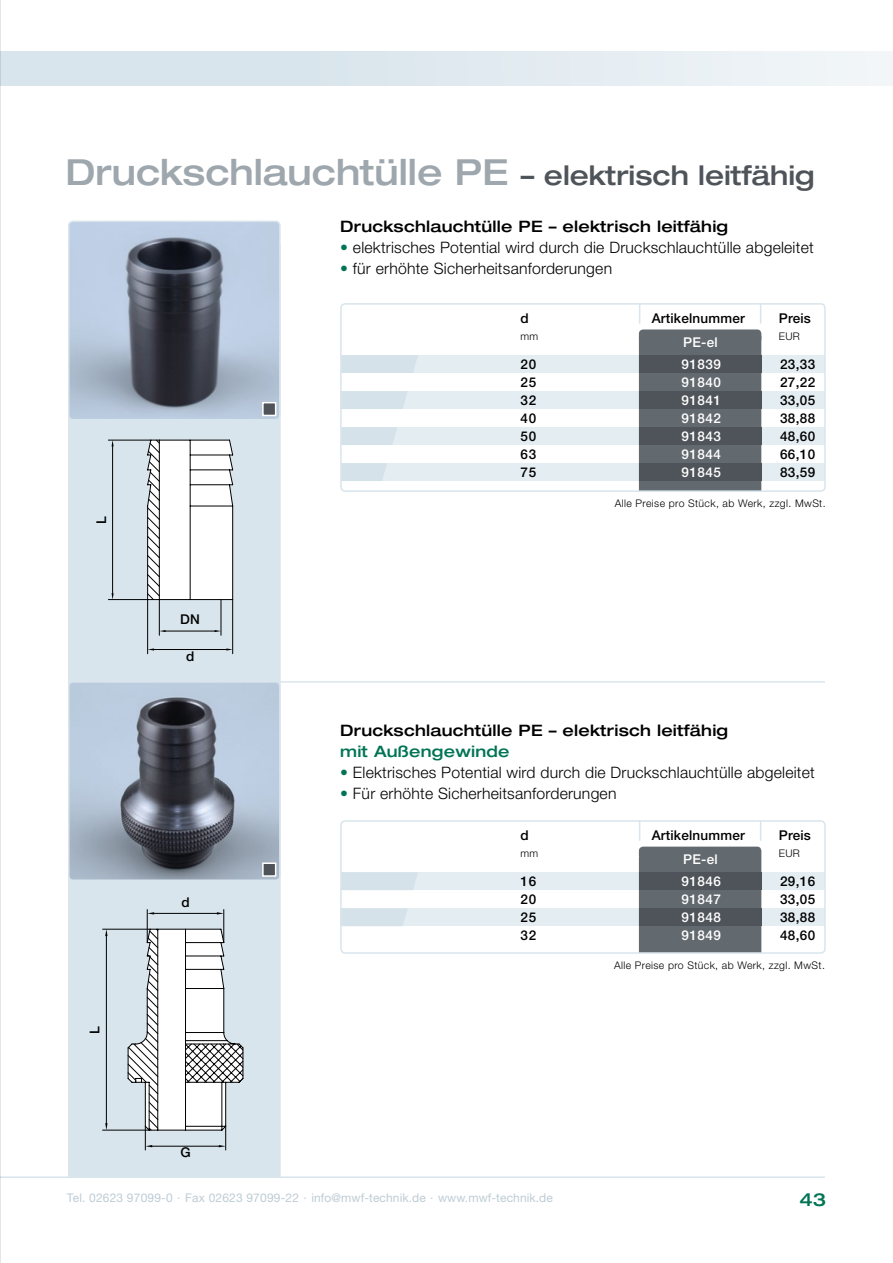
<style>
.page{position:relative;width:893px;height:1263px;background:#fff}
.page>*{position:absolute;margin:0;border:0;box-sizing:border-box;transform-origin:0 0}
.t1{font:500 expanded 36px "Helvetica Neue";color:#9ea7ad}
.t2{font:500 expanded 18px "Helvetica Neue";color:#007455}
.t3{font:300 15.75px "Helvetica Neue";letter-spacing:.015em;color:#000}
.t4{font:500 expanded 15.75px "Helvetica Neue";letter-spacing:.015em;color:#000}
.t5{font:500 expanded 15.75px "Helvetica Neue";letter-spacing:.015em;color:#007455}
.t6{font:500 13.5px/18px "Helvetica Neue";letter-spacing:.02em;color:#000;text-align:justify}
.t7{font:500 13.5px/18px "Helvetica Neue";letter-spacing:.04em;color:#fff;text-align:justify}
.t8{font:12px "Helvetica Neue";letter-spacing:.01em;color:#beccd5}
.t9{font:300 10.5px "Helvetica Neue";letter-spacing:.035em;color:#000}
.s1{font-size:27px;color:#4e5459}
.s2{color:#007455}
</style>
<div class="page">
<div style="left:0;top:51px;width:893px;height:34px;background:linear-gradient(to right,#d3e1e9,#eff4f7)"></div>
<hr style="left:0;top:1176px;width:825px;height:2px;background:#d9e5ec">
<hr style="left:68px;top:681px;width:757px;height:2px;background:#d9e5ec">
<div style="left:68px;top:418px;width:213px;height:758px;background:#d9e5ec"></div>
<img style="left:69px;top:224px;width:211px;height:196px">
<div style="left:68px;top:221px;width:213px;height:199px;border:2px solid #d9e5ec;border-radius:4px"></div>
<div style="left:262px;top:402px;width:14px;height:14px;background:#4e5459;border:2px solid #fff"></div>
<hr style="left:147px;top:600px;width:1px;height:54px;background:#000">
<hr style="left:232px;top:600px;width:1px;height:54px;background:#000">
<hr style="left:108px;top:440px;width:43px;height:1px;background:#000">
<hr style="left:108px;top:599px;width:40px;height:1px;background:#000">
<svg style="left:112px;top:439px;width:121px;height:211px"></svg>
<div style="left:639px;top:334px;width:123px;height:155px;background:#62696f"></div>
<div style="left:341px;top:355px;width:484px;height:18px;background:#e4edf2"></div>
<svg style="left:343px;top:355px;width:75px;height:18px"></svg>
<div style="left:341px;top:391px;width:484px;height:18px;background:#e4edf2"></div>
<svg style="left:343px;top:391px;width:64px;height:18px"></svg>
<div style="left:341px;top:427px;width:484px;height:18px;background:#e4edf2"></div>
<svg style="left:343px;top:427px;width:54px;height:18px"></svg>
<div style="left:341px;top:463px;width:484px;height:18px;background:#e4edf2"></div>
<svg style="left:343px;top:463px;width:44px;height:18px"></svg>
<div style="left:639px;top:355px;width:122px;height:18px;background:#4e5459"></div>
<div style="left:639px;top:391px;width:122px;height:18px;background:#4e5459"></div>
<div style="left:639px;top:427px;width:122px;height:18px;background:#4e5459"></div>
<div style="left:639px;top:463px;width:122px;height:18px;background:#4e5459"></div>
<svg style="left:639px;top:306px;width:1px;height:18px"></svg>
<svg style="left:760px;top:306px;width:1px;height:18px"></svg>
<div style="left:639px;top:329px;width:122px;height:14px;background:#62696f;border-radius:4px"></div>
<img style="left:71px;top:684px;width:207px;height:194px">
<div style="left:68px;top:681px;width:213px;height:200px;border:2px solid #d9e5ec;border-radius:4px"></div>
<div style="left:262px;top:862px;width:14px;height:15px;background:#4e5459;border:2px solid #fff"></div>
<div style="left:639px;top:858px;width:122px;height:93px;background:#62696f"></div>
<div style="left:341px;top:872px;width:484px;height:18px;background:#e4edf2"></div>
<svg style="left:343px;top:873px;width:75px;height:17px"></svg>
<div style="left:341px;top:908px;width:484px;height:18px;background:#e4edf2"></div>
<svg style="left:343px;top:909px;width:64px;height:17px"></svg>
<div style="left:639px;top:872px;width:122px;height:18px;background:#4e5459"></div>
<div style="left:639px;top:908px;width:122px;height:18px;background:#4e5459"></div>
<svg style="left:639px;top:823px;width:1px;height:18px"></svg>
<svg style="left:760px;top:823px;width:1px;height:18px"></svg>
<div style="left:639px;top:847px;width:122px;height:13px;background:#62696f;border-radius:4px"></div>
<hr style="left:103px;top:929px;width:47px;height:1px;background:#000">
<hr style="left:103px;top:1130px;width:46px;height:1px;background:#000">
<hr style="left:223px;top:909px;width:1px;height:33px;background:#000">
<hr style="left:147px;top:909px;width:1px;height:33px;background:#000">
<svg style="left:105px;top:912px;width:139px;height:238px"></svg>
<div style="left:340px;top:303px;width:486px;height:189px;border:2px solid #d9e5ec;border-radius:4px"></div>
<div style="left:340px;top:820px;width:486px;height:134px;border:2px solid #d9e5ec;border-radius:4px"></div>
<hr style="left:0;top:0;width:1px;height:1263px;background:#9ea7ad">
<h1 class="t1" style="left:65px;top:150px;width:751px">Druckschlauchtülle PE <span class="s1">– elektrisch leitfähig</span></h1>
<p class="t4" style="left:340px;top:217px;width:390px">Druckschlauchtülle PE – elektrisch leitfähig</p>
<p class="t3" style="left:340px;top:238px;width:475px"><span class="s2">•</span> elektrisches Potential wird durch die Druckschlauchtülle abgeleitet</p>
<p class="t3" style="left:340px;top:259px;width:273px"><span class="s2">•</span> für erhöhte Sicherheitsanforderungen</p>
<p class="t6" style="left:521px;top:309px;width:10px">d</p>
<p class="t9" style="left:521px;top:329px;width:19px">mm</p>
<p class="t6" style="left:652px;top:309px;width:95px">Artikelnummer</p>
<p class="t7" style="left:683px;top:333px;width:36px">PE-el</p>
<p class="t6" style="left:779px;top:309px;width:34px">Preis</p>
<p class="t9" style="left:779px;top:329px;width:23px">EUR</p>
<p class="t6" style="left:521px;top:355px;width:17px">20<br>25<br>32<br>40<br>50<br>63<br>75</p>
<p class="t7" style="left:681px;top:355px;width:41px">91839<br>91840<br>91841<br>91842<br>91843<br>91844<br>91845</p>
<p class="t6" style="left:780px;top:355px;width:37px">23,33<br>27,22<br>33,05<br>38,88<br>48,60<br>66,10<br>83,59</p>
<p class="t6" style="left:92px;top:524px;width:9px;rotate:-90deg">L</p>
<p class="t6" style="left:180px;top:610px;width:21px">DN</p>
<p class="t6" style="left:186px;top:647px;width:10px">d</p>
<p class="t6" style="left:85px;top:1033px;width:9px;rotate:-90deg">L</p>
<p class="t6" style="left:181px;top:893px;width:10px">d</p>
<p class="t6" style="left:180px;top:1143px;width:12px">G</p>
<p class="t9" style="left:615px;top:497px;width:212px">Alle Preise pro Stück, ab Werk, zzgl. MwSt.</p>
<p class="t4" style="left:340px;top:720px;width:390px">Druckschlauchtülle PE – elektrisch leitfähig</p>
<p class="t5" style="left:340px;top:741px;width:171px">mit Außengewinde</p>
<p class="t3" style="left:340px;top:762px;width:476px"><span class="s2">•</span> Elektrisches Potential wird durch die Druckschlauchtülle abgeleitet</p>
<p class="t3" style="left:340px;top:783px;width:278px"><span class="s2">•</span> Für erhöhte Sicherheitsanforderungen</p>
<p class="t6" style="left:521px;top:826px;width:10px">d</p>
<p class="t9" style="left:521px;top:846px;width:19px">mm</p>
<p class="t6" style="left:652px;top:826px;width:95px">Artikelnummer</p>
<p class="t7" style="left:683px;top:850px;width:36px">PE-el</p>
<p class="t6" style="left:779px;top:826px;width:34px">Preis</p>
<p class="t9" style="left:779px;top:846px;width:23px">EUR</p>
<p class="t6" style="left:521px;top:872px;width:17px">16<br>20<br>25<br>32</p>
<p class="t7" style="left:681px;top:872px;width:41px">91846<br>91847<br>91848<br>91849</p>
<p class="t6" style="left:780px;top:872px;width:37px">29,16<br>33,05<br>38,88<br>48,60</p>
<p class="t9" style="left:614px;top:959px;width:212px">Alle Preise pro Stück, ab Werk, zzgl. MwSt.</p>
<p class="t8" style="left:67px;top:1190px;width:487px">Tel. 02623 97099-0 · Fax 02623 97099-22 · info@mwf-technik.de · www.mwf-technik.de</p>
<p class="t2" style="left:799px;top:1188px;width:28px">43</p>
</div>
